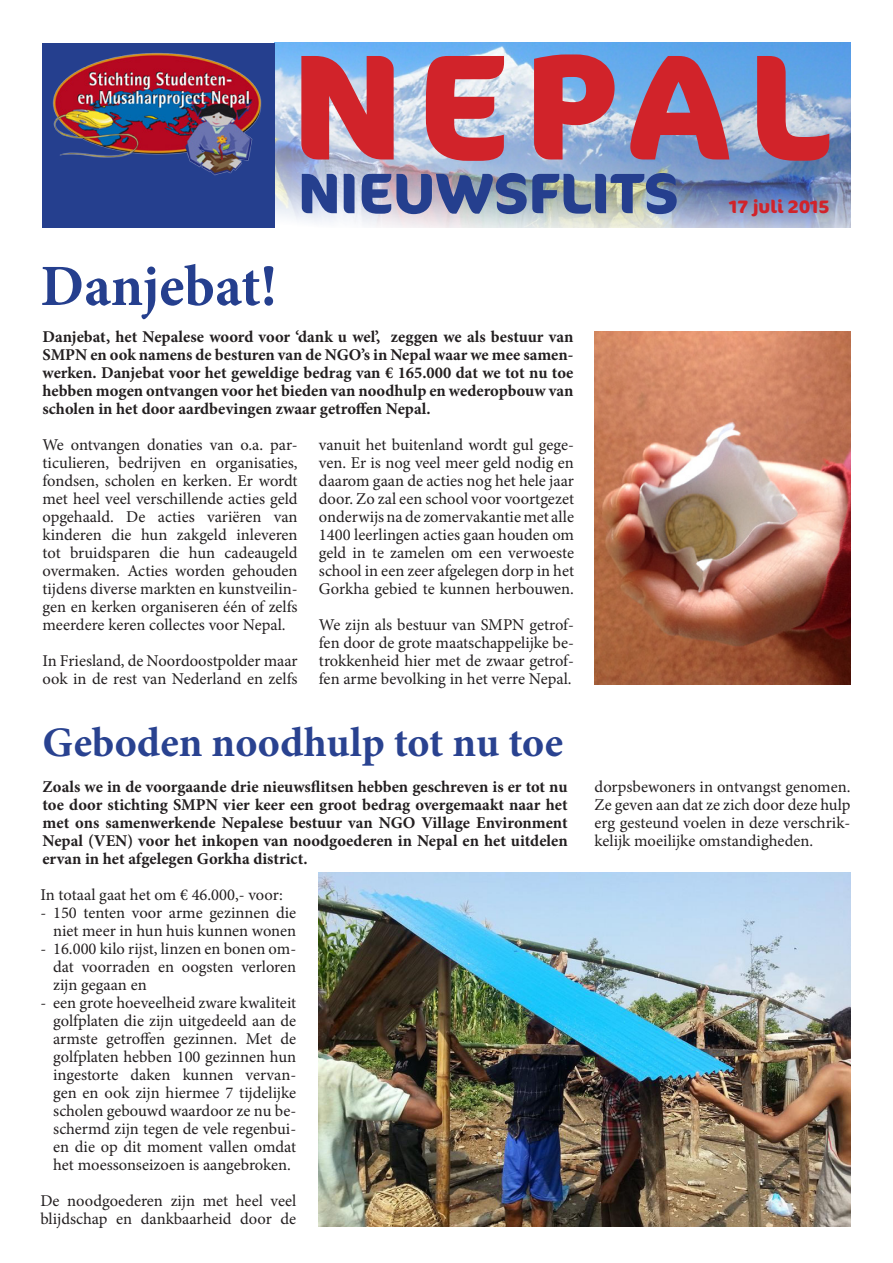
<style>
.page{position:relative;width:893px;height:1263px;background:#fff}
.page>*{position:absolute;margin:0;border:0;box-sizing:border-box;transform-origin:0 0}
.t1{font:700 150px "Cocon";letter-spacing:.11em;color:#d1232a}
.t2{font:700 58.5px "Minion Pro";letter-spacing:-.005em;color:#253f8e}
.t3{font:700 57px "Cocon";color:#253f8e}
.t4{font:700 42px "Minion Pro";letter-spacing:.005em;color:#294290}
.t5{font:700 18px "Cocon";color:#d1232a}
.t6{font:16.5px/18px "Minion Pro";color:#231f20;text-align:justify}
.t7{font:700 16.5px/18px "Minion Pro";color:#231f20;text-align:justify}
</style>
<div class="page">
<img style="left:275px;top:43px;width:575px;height:184px">
<div style="left:43px;top:43px;width:232px;height:184px;background:#253f8e"></div>
<img style="left:52px;top:53px;width:210px;height:123px">
<img style="left:595px;top:331px;width:255px;height:354px">
<img style="left:319px;top:873px;width:531px;height:354px">
<p class="t2" style="left:40px;top:245px;width:238px">Danjebat!</p>
<p class="t1" style="left:292px;top:17px;width:539px">NEPAL</p>
<p class="t3" style="left:298px;top:159px;width:382px">NIEUWSFLITS</p>
<p class="t5" style="left:729px;top:196px;width:102px">17 juli 2015</p>
<p class="t7" style="left:43px;top:328px;width:532px">Danjebat, het Nepalese woord voor ‘dank u wel’, zeggen we als bestuur van SMPN en ook namens de besturen van de NGO’s in Nepal waar we mee samen&shy;werken. Danjebat voor het geweldige bedrag van € 165.000 dat we tot nu toe hebben mogen ontvangen voor het bieden van noodhulp en wederopbouw van scholen in het door aardbevingen zwaar getroffen Nepal.</p>
<p class="t6" style="left:43px;top:436px;width:257px">We ontvangen donaties van o.a. par&shy;ticulieren, bedrijven en organisaties, fondsen, scholen en kerken. Er wordt met heel veel verschillende acties geld opgehaald. De acties variëren van kinderen die hun zakgeld inleveren tot bruidsparen die hun cadeaugeld overmaken. Acties worden gehouden tijdens diverse markten en kunstveilin&shy;gen en kerken organiseren één of zelfs meerdere keren collectes voor Nepal.</p>
<p class="t6" style="left:43px;top:652px;width:257px">In Friesland, de Noordoostpolder maar ook in de rest van Nederland en zelfs</p>
<p class="t6" style="left:319px;top:436px;width:257px">vanuit het buitenland wordt gul gege&shy;ven. Er is nog veel meer geld nodig en daarom gaan de acties nog het hele jaar door. Zo zal een school voor voortgezet onderwijs na de zomervakantie met alle 1400 leerlingen acties gaan houden om geld in te zamelen om een verwoeste school in een zeer afgelegen dorp in het Gorkha gebied te kunnen herbouwen.</p>
<p class="t6" style="left:319px;top:616px;width:257px">We zijn als bestuur van SMPN getrof&shy;fen door de grote maatschappelijke be&shy;trokkenheid hier met de zwaar getrof&shy;fen arme bevolking in het verre Nepal.</p>
<p class="t4" style="left:43px;top:713px;width:522px">Geboden noodhulp tot nu toe</p>
<p class="t7" style="left:43px;top:778px;width:527px">Zoals we in de voorgaande drie nieuwsflitsen hebben geschreven is er tot nu toe door stichting SMPN vier keer een groot bedrag overgemaakt naar het met ons samenwerkende Nepalese bestuur van NGO Village Environment Nepal (VEN) voor het inkopen van noodgoederen in Nepal en het uitdelen ervan in het afgelegen Gorkha district.</p>
<p class="t6" style="left:40px;top:886px;width:244px">In totaal gaat het om € 46.000,- voor:</p>
<p class="t6" style="left:40px;top:904px;width:257px;text-align:right">- 150 tenten voor arme gezinnen die niet meer in hun huis kunnen wonen</p>
<p class="t6" style="left:53px;top:940px;width:245px;text-indent:-13px">- 16.000 kilo rijst, linzen en bonen om&shy;dat voorraden en oogsten verloren zijn gegaan en</p>
<p class="t6" style="left:53px;top:994px;width:245px;text-indent:-13px">- een grote hoeveelheid zware kwaliteit golfplaten die zijn uitgedeeld aan de armste getroffen gezinnen. Met de golfplaten hebben 100 gezinnen hun ingestorte daken kunnen vervan&shy;gen en ook zijn hiermee 7 tijdelijke scholen gebouwd waardoor ze nu be&shy;schermd zijn tegen de vele regenbui&shy;en die op dit moment vallen omdat het moessonseizoen is aangebroken.</p>
<p class="t6" style="left:40px;top:1192px;width:257px">De noodgoederen zijn met heel veel blijdschap en dankbaarheid door de</p>
<p class="t6" style="left:595px;top:778px;width:257px">dorpsbewoners in ontvangst genomen.<br>Ze geven aan dat ze zich door deze hulp erg gesteund voelen in deze verschrik&shy;kelijk moeilijke omstandigheden.</p>
</div>
